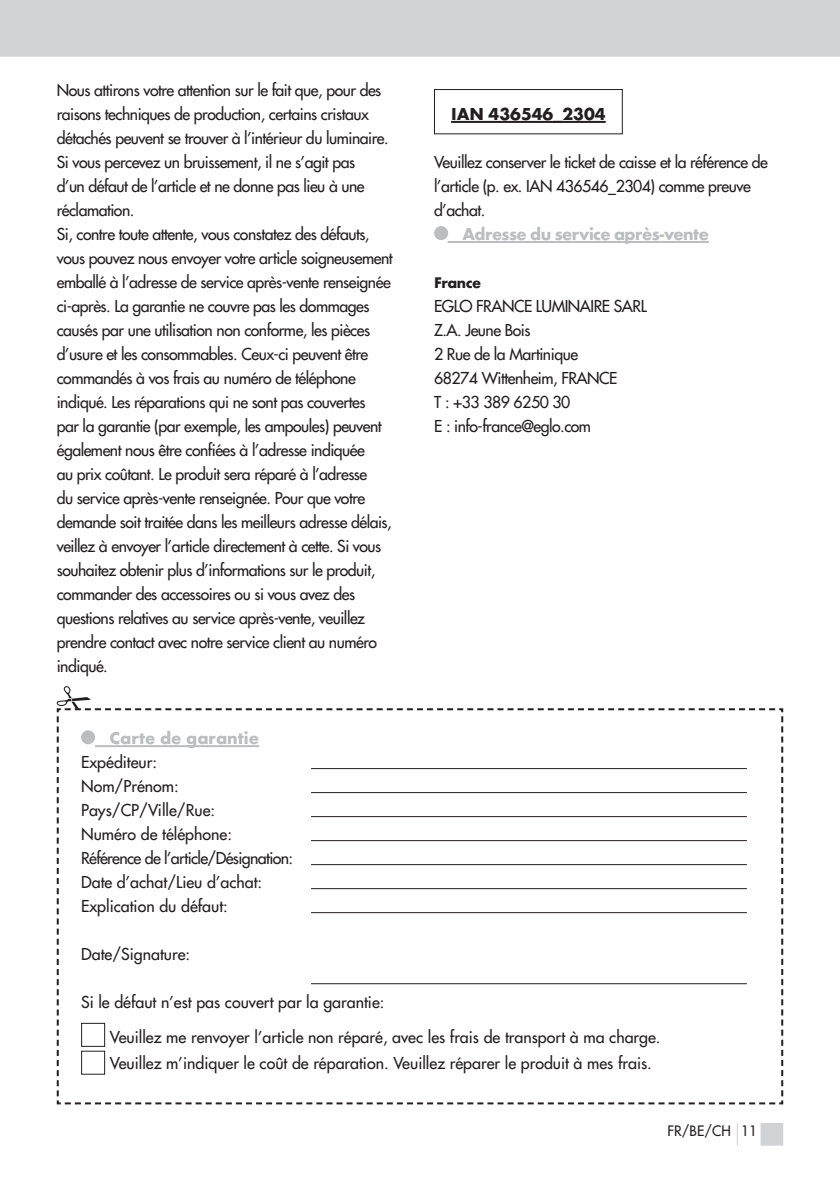
<style>
.page{position:relative;width:840px;height:1191px;background:#fff}
.page>*{position:absolute;margin:0;border:0;box-sizing:border-box;transform-origin:0 0}
.t1{font:700 18px "Futura";letter-spacing:-.025em;color:#bcbdc0}
.t2{font:700 18px "Futura";letter-spacing:.005em;color:#bcbdc0}
.t3{font:700 18px "Futura";color:#231f20}
.t4{font:16px/24px "Futura";letter-spacing:-.03em;color:#231f20}
.t5{font:16px/24px "Futura";color:#231f20}
.t6{font:700 16px "Futura";letter-spacing:-.03em;color:#231f20}
.t7{font:14px "Futura";color:#231f20}
</style>
<div class="page">
<div style="left:760px;top:1123px;width:22px;height:22px;background:#d1d2d4"></div>
<div style="left:0;top:0;width:839px;height:57px;background:#d1d2d4"></div>
<svg style="left:56px;top:708px;width:727px;height:397px"></svg>
<hr style="left:95px;top:745px;width:164px;height:2px;background:#bcbdc0">
<div style="left:82px;top:731px;width:12px;height:12px;background:#bbbdbf;border-radius:50%"></div>
<div style="left:81px;top:730px;width:14px;height:14px;border:2px solid #bbbdbf;border-radius:50%"></div>
<div style="left:81px;top:1022px;width:24px;height:24px;border:1px solid #231f20"></div>
<div style="left:81px;top:1050px;width:24px;height:24px;border:1px solid #231f20"></div>
<hr style="left:311px;top:768px;width:435px;height:1px;background:#231f20">
<hr style="left:311px;top:792px;width:435px;height:1px;background:#231f20">
<hr style="left:311px;top:816px;width:435px;height:1px;background:#231f20">
<hr style="left:311px;top:840px;width:435px;height:1px;background:#231f20">
<hr style="left:311px;top:864px;width:435px;height:1px;background:#231f20">
<hr style="left:311px;top:888px;width:435px;height:1px;background:#231f20">
<hr style="left:311px;top:912px;width:435px;height:1px;background:#231f20">
<hr style="left:311px;top:983px;width:435px;height:1px;background:#231f20">
<svg style="left:57px;top:686px;width:717px;height:24px"></svg>
<hr style="left:447px;top:241px;width:261px;height:2px;background:#bcbdc0">
<hr style="left:451px;top:121px;width:154px;height:2px;background:#231f20">
<div style="left:434px;top:89px;width:188px;height:45px;border:1px solid #231f20"></div>
<div style="left:435px;top:227px;width:12px;height:12px;background:#bbbdbf;border-radius:50%"></div>
<div style="left:434px;top:226px;width:14px;height:14px;border:2px solid #bbbdbf;border-radius:50%"></div>
<p class="t4" style="left:57px;top:78px;width:337px">Nous attirons votre attention sur le fait que, pour des raisons techniques de production, certains cristaux détachés peuvent se trouver à l’intérieur du luminaire.<br>Si vous percevez un bruissement, il ne s’agit pas<br>d’un défaut de l’article et ne donne pas lieu à une réclamation.<br>Si, contre toute attente, vous constatez des défauts, vous pouvez nous envoyer votre article soigneusement emballé à l’adresse de service après-vente renseignée ci-après. La garantie ne couvre pas les dommages causés par une utilisation non conforme, les pièces d’usure et les consommables. Ceux-ci peuvent être commandés à vos frais au numéro de téléphone indiqué. Les réparations qui ne sont pas couvertes<br>par la garantie (par exemple, les ampoules) peuvent également nous être confiées à l’adresse indiquée<br>au prix coûtant. Le produit sera réparé à l’adresse<br>du service après-vente renseignée. Pour que votre demande soit traitée dans les meilleurs adresse délais, veillez à envoyer l’article directement à cette. Si vous souhaitez obtenir plus d’informations sur le produit, commander des accessoires ou si vous avez des questions relatives au service après-vente, veuillez prendre contact avec notre service client au numéro indiqué.</p>
<p class="t3" style="left:451px;top:101px;width:156px">IAN 436546_2304</p>
<p class="t4" style="left:434px;top:150px;width:335px">Veuillez conserver le ticket de caisse et la référence de l’article (p. ex. IAN 436546_2304) comme preuve d’achat.</p>
<p class="t1" style="left:462px;top:221px;width:248px">Adresse du service après-vente</p>
<p class="t6" style="left:434px;top:271px;width:48px">France</p>
<p class="t4" style="left:434px;top:294px;width:214px">EGLO FRANCE LUMINAIRE SARL<br>Z.A. Jeune Bois<br>2 Rue de la Martinique<br>68274 Wittenheim, FRANCE<br>T : +33 389 6250 30<br>E : info-france@eglo.com</p>
<p class="t2" style="left:109px;top:725px;width:151px">Carte de garantie</p>
<p class="t5" style="left:81px;top:750px;width:213px">Expéditeur:<br>Nom/Prénom:<br>Pays/CP/Ville/Rue:<br>Numéro de téléphone:<br>Référence de l’article/Désignation:<br>Date d’achat/Lieu d’achat:<br>Explication du défaut:</p>
<p class="t5" style="left:81px;top:942px;width:110px">Date/Signature:</p>
<p class="t5" style="left:110px;top:985px;width:552px;line-height:34.2px;text-indent:-29px">Si le défaut n’est pas couvert par la garantie:<br>Veuillez me renvoyer l’article non réparé, avec les frais de transport à ma charge.</p>
<p class="t5" style="left:110px;top:1050px;width:543px">Veuillez m’indiquer le coût de réparation. Veuillez réparer le produit à mes frais.</p>
<p class="t7" style="left:667px;top:1121px;width:91px">FR/BE/CH 11</p>
</div>
